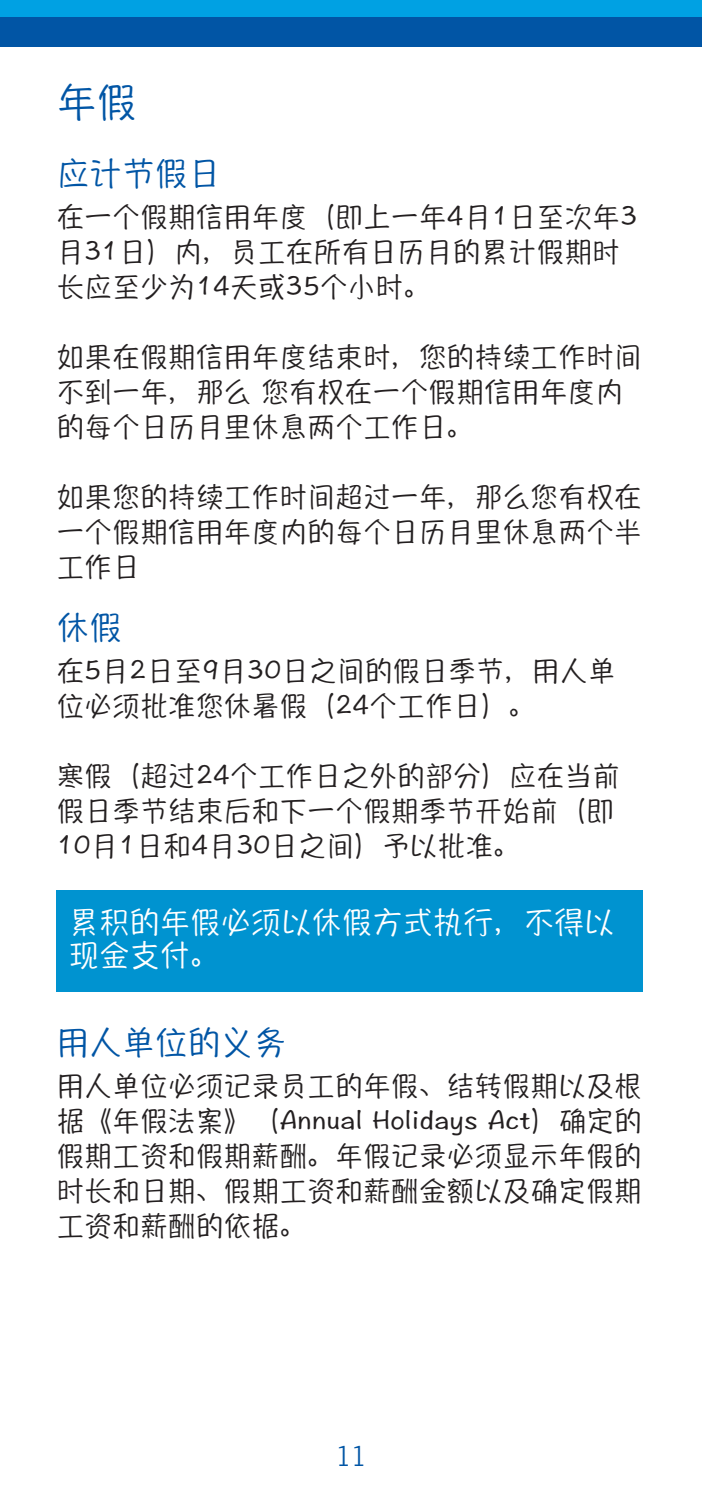
<style>
.page{position:relative;width:702px;height:1489px;background:#fff}
.page>*{position:absolute;margin:0;border:0;box-sizing:border-box;transform-origin:0 0}
.t1{font:40px "Hannotate SC W5";color:#0155a5}
.t2{font:32.5px "Hannotate SC W5";letter-spacing:.01em;color:#0155a5}
.t3{font:30px/33.8px "Hannotate SC W5";letter-spacing:.01em;color:#fff}
.t4{font:27.5px/35px "Hannotate SC W5";letter-spacing:.015em;color:#231f20}
.t5{font:300 27.5px "Trade Gothic";color:#0155a5}
</style>
<div class="page">
<div style="left:57px;top:889px;width:585px;height:102px;background:#0093d0"></div>
<div style="left:0;top:0;width:702px;height:17px;background:#00a1e3"></div>
<div style="left:0;top:17px;width:702px;height:30px;background:#0155a5"></div>
<h1 class="t1" style="left:57px;top:76px;width:81px">年假</h1>
<p class="t2" style="left:57px;top:151px;width:165px">应计节假日</p>
<p class="t4" style="left:57px;top:198px;width:582px">在一个假期信用年度（即上一年4月1日至次年3月31日）内，员工在所有日历月的累计假期时长应至少为14天或35个小时。</p>
<p class="t4" style="left:57px;top:338px;width:586px">如果在假期信用年度结束时，您的持续工作时间不到一年，那么您有权在一个假期信用年度内的每个日历月里休息两个工作日。</p>
<p class="t4" style="left:57px;top:478px;width:586px;text-align:justify">如果您的持续工作时间超过一年，那么您有权在一个假期信用年度内的每个日历月里休息两个半工作日</p>
<p class="t2" style="left:57px;top:605px;width:67px">休假</p>
<p class="t4" style="left:57px;top:652px;width:560px">在5月2日至9月30日之间的假日季节，用人单位必须批准您休暑假（24个工作日）。</p>
<p class="t4" style="left:57px;top:757px;width:565px">寒假（超过24个工作日之外的部分）应在当前假日季节结束后和下一个假期季节开始前（即<br>10月1日和4月30日之间）予以批准。</p>
<p class="t3" style="left:69px;top:903px;width:547px">累积的年假必须以休假方式执行，不得以现金支付。</p>
<p class="t2" style="left:57px;top:1020px;width:231px">用人单位的义务</p>
<p class="t4" style="left:57px;top:1067px;width:586px;text-align:justify">用人单位必须记录员工的年假、结转假期以及根据《年假法案》（Annual Holidays Act）确定的假期工资和假期薪酬。年假记录必须显示年假的时长和日期、假期工资和薪酬金额以及确定假期工资和薪酬的依据。</p>
<p class="t5" style="left:335px;top:1439px;width:32px">11</p>
</div>
